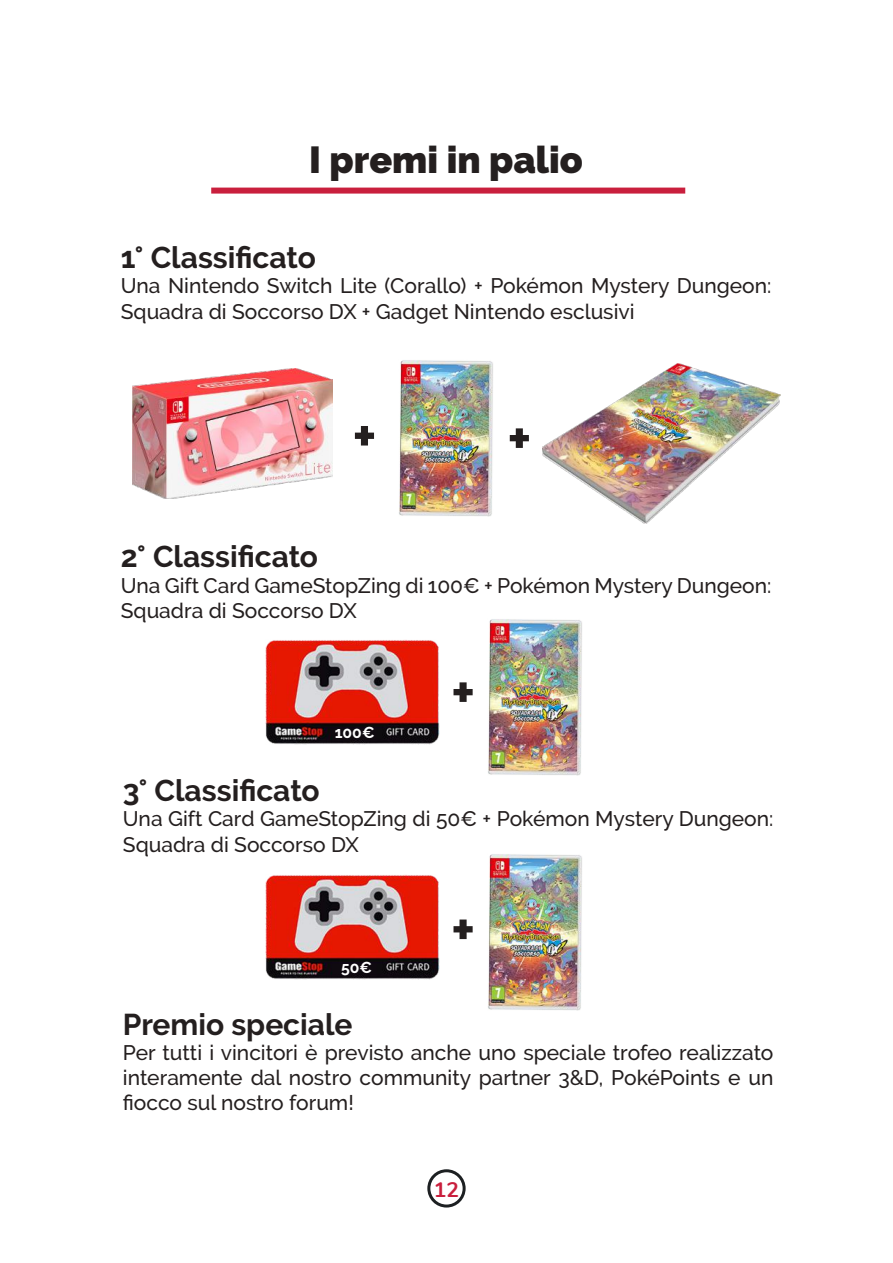
<style>
.page{position:relative;width:893px;height:1263px;background:#fff}
.page>*{position:absolute;margin:0;border:0;box-sizing:border-box;transform-origin:0 0}
.t1{font:700 58.5px "Raleway";color:#241f1f}
.t2{font:900 37.5px "Raleway";color:#241f1f}
.t3{font:700 30px "Raleway";color:#241f1f}
.t4{font:500 21px/25.2px "Raleway";color:#241f1f}
.t5{font:700 21px "Nunito";color:#c91f3d}
.t6{font:700 15.75px "Raleway";color:#fff}
</style>
<div class="page">
<div style="left:427px;top:1169px;width:39px;height:38px;border:3px solid #1d2022;border-radius:50%"></div>
<div style="left:211px;top:188px;width:474px;height:6px;background:#c91f3d"></div>
<img style="left:399px;top:360px;width:94px;height:157px">
<img style="left:265px;top:640px;width:174px;height:105px">
<img style="left:132px;top:369px;width:200px;height:129px">
<img style="left:543px;top:363px;width:237px;height:160px">
<img style="left:488px;top:619px;width:94px;height:156px">
<img style="left:265px;top:875px;width:174px;height:105px">
<img style="left:488px;top:854px;width:94px;height:156px">
<h2 class="t2" style="left:309px;top:138px;width:275px">I premi in palio</h2>
<h3 class="t3" style="left:121px;top:240px;width:197px">1° Classificato</h3>
<p class="t4" style="left:121px;top:273px;width:652px">Una Nintendo Switch Lite (Corallo) + Pokémon Mystery Dungeon:<br>Squadra di Soccorso DX + Gadget Nintendo esclusivi</p>
<h1 class="t1" style="left:352px;top:402px;width:26px">+</h1>
<h1 class="t1" style="left:507px;top:405px;width:26px">+</h1>
<h3 class="t3" style="left:121px;top:540px;width:199px">2° Classificato</h3>
<p class="t4" style="left:121px;top:573px;width:652px">Una Gift Card GameStopZing di 100€ + Pokémon Mystery Dungeon:<br>Squadra di Soccorso DX</p>
<p class="t6" style="left:335px;top:723px;width:41px">100€</p>
<h1 class="t1" style="left:451px;top:659px;width:26px">+</h1>
<h3 class="t3" style="left:123px;top:773px;width:198px">3° Classificato</h3>
<p class="t4" style="left:123px;top:806px;width:652px">Una Gift Card GameStopZing di 50€ + Pokémon Mystery Dungeon:<br>Squadra di Soccorso DX</p>
<p class="t6" style="left:341px;top:958px;width:33px">50€</p>
<h1 class="t1" style="left:451px;top:896px;width:26px">+</h1>
<h3 class="t3" style="left:123px;top:1007px;width:231px">Premio speciale</h3>
<p class="t4" style="left:123px;top:1040px;width:652px;text-align:justify">Per tutti i vincitori è previsto anche uno speciale trofeo realizzato interamente dal nostro community partner 3&amp;D, PokéPoints e un fiocco sul nostro forum!</p>
<p class="t5" style="left:434px;top:1174px;width:27px">12</p>
</div>
